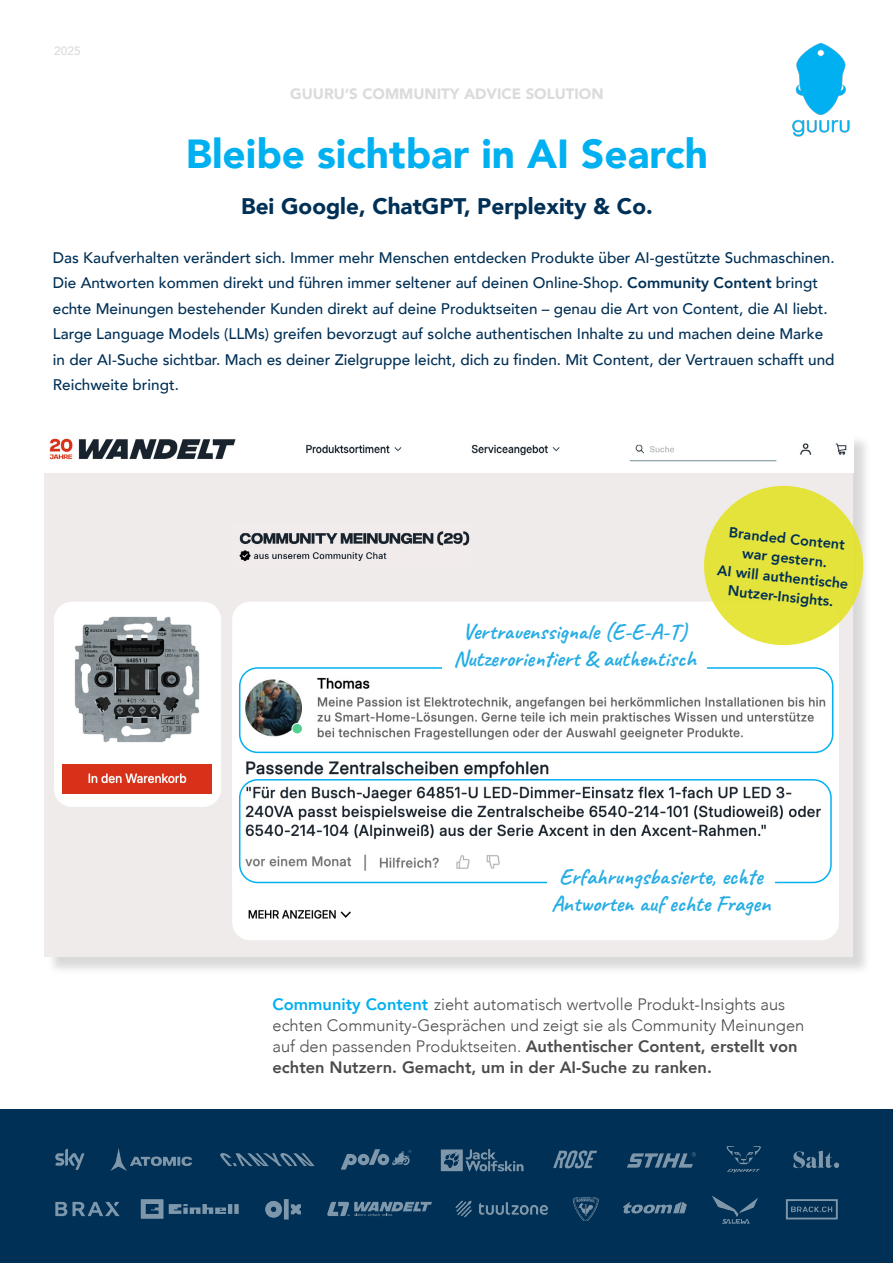
<style>
.page{position:relative;width:893px;height:1263px;background:#fff}
.page>*{position:absolute;margin:0;border:0;box-sizing:border-box;transform-origin:0 0}
.t1{font:900 40.5px "Avenir";color:#00b0f0}
.t2{font:22.5px/27px "Caveat";color:#27ade4;text-align:center}
.t3{font:900 22.5px "Avenir";color:#003056}
.t4{font:300 16.5px/21px "Avenir";color:#4a4b4c}
.t5{font:500 15.3px/25.5px "Avenir";color:#003056}
.t6{font:900 15px "Avenir";color:#dbdbdb}
.t7{font:800 14.4px/19.2px "Avenir";color:#003056;text-align:center}
.t8{font:500 12px "Avenir";color:#dbdbdb}
.s1{font-weight:800}
.s2{font-weight:800;color:#00b0f0}
</style>
<div class="page">
<div style="left:46px;top:434px;width:825px;height:542px;background:#000;opacity:.15"></div>
<div style="left:44px;top:432px;width:809px;height:525px;background:#f0ebeb"></div>
<div style="left:0;top:1110px;width:893px;height:153px;background:#003056"></div>
<img style="left:792px;top:43px;width:58px;height:94px">
<svg style="left:553px;top:1150px;width:44px;height:18px"></svg>
<svg style="left:55px;top:1149px;width:29px;height:21px"></svg>
<img style="left:623px;top:1202px;width:64px;height:12px">
<img style="left:265px;top:1199px;width:36px;height:21px">
<img style="left:627px;top:1152px;width:69px;height:16px">
<img style="left:785px;top:1199px;width:53px;height:21px">
<img style="left:726px;top:1146px;width:35px;height:27px">
<img style="left:712px;top:1196px;width:46px;height:28px">
<img style="left:110px;top:1148px;width:82px;height:23px">
<img style="left:455px;top:1200px;width:93px;height:18px">
<img style="left:220px;top:1153px;width:95px;height:14px">
<img style="left:572px;top:1197px;width:27px;height:24px">
<img style="left:793px;top:1150px;width:47px;height:18px">
<img style="left:440px;top:1148px;width:84px;height:24px">
<svg style="left:327px;top:1202px;width:105px;height:14px"></svg>
<svg style="left:55px;top:1202px;width:65px;height:14px"></svg>
<svg style="left:141px;top:1199px;width:98px;height:20px"></svg>
<svg style="left:341px;top:1149px;width:70px;height:21px"></svg>
<img style="left:239px;top:531px;width:231px;height:30px">
<img style="left:44px;top:432px;width:809px;height:40px">
<div style="left:232px;top:602px;width:607px;height:338px;background:#fff;border-radius:18px"></div>
<img style="left:239px;top:667px;width:595px;height:217px">
<div style="left:239px;top:667px;width:594px;height:86px;border:2px solid #00b0f0;border-radius:18px"></div>
<div style="left:239px;top:779px;width:593px;height:104px;border:2px solid #00b0f0;border-radius:18px"></div>
<div style="left:442px;top:617px;width:265px;height:61px;background:#fff"></div>
<svg style="left:704px;top:482px;width:163px;height:167px"></svg>
<div style="left:547px;top:862px;width:228px;height:55px;background:#fff"></div>
<img style="left:248px;top:909px;width:103px;height:10px">
<div style="left:54px;top:602px;width:167px;height:205px;background:#fff;border-radius:18px"></div>
<img style="left:63px;top:764px;width:149px;height:29px">
<img style="left:74px;top:616px;width:126px;height:127px">
<p class="t8" style="left:54px;top:41px;width:28px">2025</p>
<p class="t6" style="left:290px;top:81px;width:315px">GUURU‘S COMMUNITY ADVICE SOLUTION</p>
<h1 class="t1" style="left:186px;top:119px;width:524px">Bleibe sichtbar in AI Search</h1>
<h2 class="t3" style="left:241px;top:187px;width:413px">Bei Google, ChatGPT, Perplexity &amp; Co.</h2>
<p class="t5" style="left:53px;top:244px;width:783px">Das Kaufverhalten verändert sich. Immer mehr Menschen entdecken Produkte über AI-gestützte Suchmaschinen.<br>Die Antworten kommen direkt und führen immer seltener auf deinen Online-Shop. <span class="s1">Community Content</span> bringt echte Meinungen bestehender Kunden direkt auf deine Produktseiten – genau die Art von Content, die AI liebt.<br>Large Language Models (LLMs) greifen bevorzugt auf solche authentischen Inhalte zu und machen deine Marke in der AI-Suche sichtbar. Mach es deiner Zielgruppe leicht, dich zu finden. Mit Content, der Vertrauen schafft und Reichweite bringt.</p>
<h2 class="t2" style="left:453px;top:618px;width:244px">Vertrauenssignale (E-E-A-T)<br>Nutzerorientiert &amp; authentisch</h2>
<p class="t7" style="left:722px;top:522px;width:133px;rotate:6deg">Branded Content war gestern.<br>AI will authentische<br>Nutzer-Insights.</p>
<h2 class="t2" style="left:551px;top:863px;width:220px">Erfahrungsbasierte, echte<br>Antworten auf echte Fragen</h2>
<p class="t4" style="left:272px;top:994px;width:533px"><span class="s2">Community Content</span> zieht automatisch wertvolle Produkt-Insights aus echten Community-Gesprächen und zeigt sie als Community Meinungen auf den passenden Produktseiten. <span class="s1">Authentischer Content, erstellt von echten Nutzern. Gemacht, um in der AI-Suche zu ranken.</span></p>
</div>
